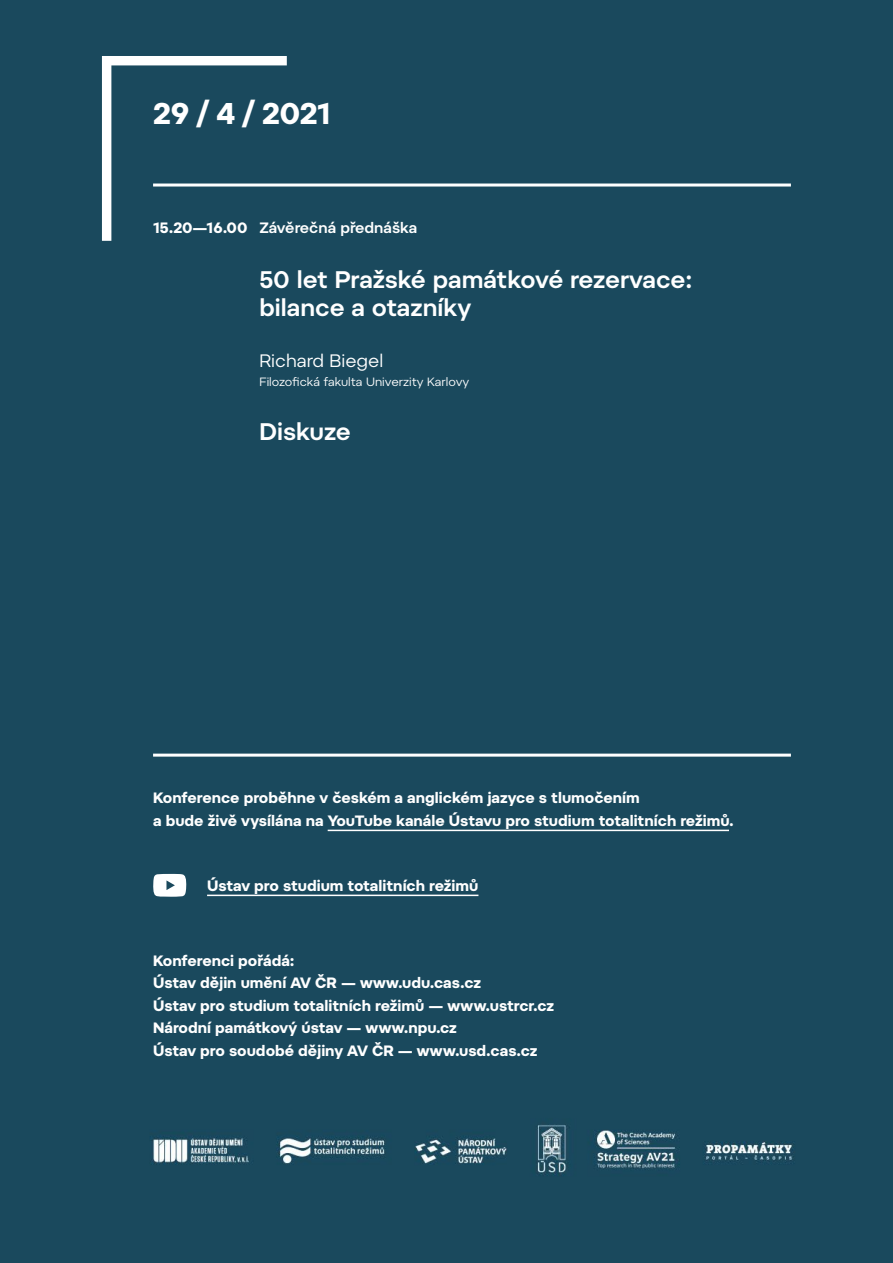
<style>
.page{position:relative;width:893px;height:1263px;background:#1a495d}
.page>*{position:absolute;margin:0;border:0;box-sizing:border-box;transform-origin:0 0}
.t1{font:700 30px "Pepi";letter-spacing:-.02em;color:#fff}
.t2{font:600 24px/28.8px "Pepi";color:#fff}
.t3{font:18px "Pepi";color:#fff}
.t4{font:700 15px/22.5px "Pepi";color:#fff}
.t5{font:600 15px "Pepi";color:#fff}
.t6{font:12px "Pepi";color:#fff}
.s1{font-weight:700}
</style>
<div class="page">
<div style="left:102px;top:56px;width:9px;height:185px;background:#fff"></div>
<div style="left:102px;top:56px;width:185px;height:9px;background:#fff"></div>
<hr style="left:153px;top:184px;width:638px;height:3px;background:#fff">
<hr style="left:153px;top:754px;width:638px;height:3px;background:#fff">
<hr style="left:328px;top:830px;width:401px;height:1px;background:#fff">
<hr style="left:207px;top:895px;width:271px;height:1px;background:#fff">
<svg style="left:153px;top:874px;width:33px;height:23px"></svg>
<h1 class="t1" style="left:153px;top:95px;width:179px">29 / 4 / 2021</h1>
<p class="t5" style="left:153px;top:219px;width:266px"><span class="s1">15.20—16.00</span> Závěrečná přednáška</p>
<h2 class="t2" style="left:259px;top:264px;width:435px">50 let Pražské památkové rezervace: bilance a otazníky</h2>
<p class="t3" style="left:259px;top:350px;width:125px">Richard Biegel</p>
<p class="t6" style="left:259px;top:375px;width:211px">Filozofická fakulta Univerzity Karlovy</p>
<h2 class="t2" style="left:259px;top:417px;width:93px">Diskuze</h2>
<p class="t4" style="left:153px;top:786px;width:582px">Konference proběhne v českém a anglickém jazyce s tlumočením<br>a bude živě vysílána na YouTube kanále Ústavu pro studium totalitních režimů.</p>
<p class="t4" style="left:207px;top:874px;width:273px">Ústav pro studium totalitních režimů</p>
<p class="t4" style="left:153px;top:949px;width:402px">Konferenci pořádá:<br>Ústav dějin umění AV ČR — www.udu.cas.cz<br>Ústav pro studium totalitních režimů — www.ustrcr.cz Národní památkový ústav — www.npu.cz<br>Ústav pro soudobé dějiny AV ČR — www.usd.cas.cz</p>
</div>
